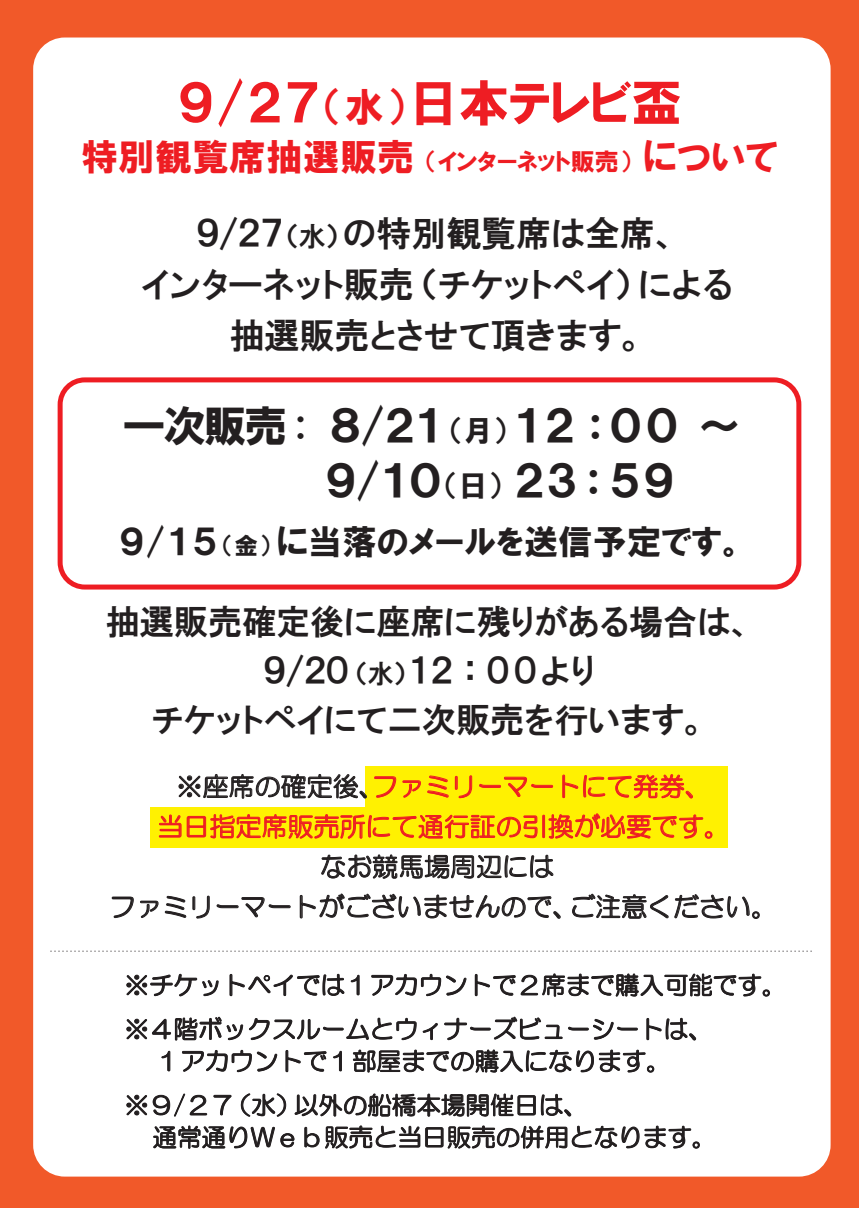
<style>
.page{position:relative;width:859px;height:1208px;background:#f15929}
.page>*{position:absolute;margin:0;border:0;box-sizing:border-box;transform-origin:0 0}
.t1{font:50px "HGP Soei Kakugothic UB";color:#ee1d23}
.t2{font:42.7px/55px "HGP Soei Kakugothic UB";letter-spacing:-.05em;color:#231f20;text-align:center}
.t3{font:37px "HGP Soei Kakugothic UB";color:#ee1d23}
.t4{font:34.9px/51px "HGP Gothic E";color:#231f20;text-align:center}
.t5{font:34.3px "HGP Soei Kakugothic UB";color:#231f20}
.t6{font:34.1px/49px "HGP Gothic E";color:#231f20;text-align:center}
.t7{font:26px/40.1px "HG Maru Gothic MPRO";color:#ee1d23;text-align:center}
.t8{font:26px/40.1px "HG Maru Gothic MPRO";color:#231f20;text-align:center}
.t9{font:24.5px/44px "HG Maru Gothic MPRO";color:#231f20}
.s1{font-size:40px}
.s2{font-size:24px}
.s3{font-size:27px}
.s4{font-size:29.3px}
.s5{font-size:23.6px}
.s6{font-size:26px}
.s7{color:#231f20}
</style>
<div class="page">
<div style="left:33px;top:38px;width:798px;height:1138px;background:#fff;border-radius:32px"></div>
<div style="left:58px;top:377px;width:743px;height:212px;border:5px solid #ee1d23;border-radius:25px"></div>
<div style="left:150px;top:807px;width:578px;height:40px;background:#fff101"></div>
<div style="left:365px;top:766px;width:363px;height:40px;background:#fff101"></div>
<svg style="left:159px;top:774px;width:553px;height:65px"></svg>
<svg style="left:112px;top:896px;width:22px;height:22px"></svg>
<svg style="left:140px;top:900px;width:18px;height:18px"></svg>
<svg style="left:165px;top:896px;width:21px;height:22px"></svg>
<svg style="left:192px;top:895px;width:18px;height:23px"></svg>
<svg style="left:217px;top:897px;width:74px;height:20px"></svg>
<svg style="left:300px;top:854px;width:260px;height:64px"></svg>
<svg style="left:572px;top:894px;width:96px;height:24px"></svg>
<svg style="left:674px;top:894px;width:86px;height:25px"></svg>
<svg style="left:126px;top:973px;width:93px;height:23px"></svg>
<svg style="left:230px;top:973px;width:114px;height:23px"></svg>
<svg style="left:351px;top:974px;width:9px;height:21px"></svg>
<svg style="left:371px;top:973px;width:95px;height:23px"></svg>
<svg style="left:475px;top:973px;width:295px;height:23px"></svg>
<svg style="left:126px;top:1017px;width:117px;height:23px"></svg>
<svg style="left:249px;top:1017px;width:168px;height:23px"></svg>
<svg style="left:423px;top:1023px;width:14px;height:17px"></svg>
<svg style="left:444px;top:1017px;width:194px;height:23px"></svg>
<svg style="left:646px;top:1017px;width:50px;height:23px"></svg>
<svg style="left:162px;top:1050px;width:8px;height:21px"></svg>
<svg style="left:182px;top:1049px;width:95px;height:23px"></svg>
<svg style="left:286px;top:1050px;width:41px;height:22px"></svg>
<svg style="left:333px;top:1050px;width:9px;height:21px"></svg>
<svg style="left:353px;top:1049px;width:301px;height:23px"></svg>
<svg style="left:126px;top:1094px;width:21px;height:21px"></svg>
<svg style="left:153px;top:1093px;width:54px;height:23px"></svg>
<svg style="left:213px;top:1094px;width:18px;height:21px"></svg>
<svg style="left:241px;top:1093px;width:45px;height:23px"></svg>
<svg style="left:295px;top:1093px;width:276px;height:23px"></svg>
<svg style="left:153px;top:1125px;width:141px;height:23px"></svg>
<svg style="left:304px;top:1125px;width:396px;height:23px"></svg>
<svg style="left:51px;top:950px;width:761px;height:1px"></svg>
<h1 class="t1" style="left:177px;top:78px;width:506px">９/２７<span class="s1">（水）</span>日本テレビ盃</h1>
<h3 class="t3" style="left:81px;top:138px;width:698px">特別観覧席抽選販売<span class="s2">（インターネット販売）</span>について</h3>
<h3 class="t4" style="left:142px;top:208px;width:593px">９/２７<span class="s3">（水）</span>の特別観覧席は全席、<br>インターネット販売（チケットペイ）による抽選販売とさせて頂きます。</h3>
<h2 class="t2" style="left:123px;top:398px;width:620px">一次販売 :　８/２１<span class="s4">（月）</span>１２：００～　　　　 ９/１０<span class="s4">（日）</span>２３：５９</h2>
<h3 class="t5" style="left:119px;top:524px;width:627px">９/１５<span class="s5">（金）</span>に当落のメールを送信予定です。</h3>
<h3 class="t6" style="left:106px;top:597px;width:649px">抽選販売確定後に座席に残りがある場合は、<br>９/２０<span class="s6">（水）</span>１２：００より<br>チケットペイにて二次販売を行います。</h3>
<p class="t7" style="left:157px;top:766px;width:574px"><span class="s7">※座席の確定後、</span>ファミリーマートにて発券、<br>当日指定席販売所にて通行証の引換が必要です。</p>
<p class="t8" style="left:110px;top:846px;width:669px">なお競馬場周辺には<br>ファミリーマートがございませんので、ご注意ください。</p>
<p class="t9" style="left:125px;top:963px;width:663px">※チケットペイでは１アカウントで２席まで購入可能です。※４階ボックスルームとウィナーズビューシートは、</p>
<p class="t9" style="left:125px;top:1039px;width:548px;text-indent:31px">１アカウントで１部屋までの購入になります。※９/２７（水）以外の船橋本場開催日は、</p>
<p class="t9" style="left:153px;top:1115px;width:565px">通常通りＷｅｂ販売と当日販売の併用となります。</p>
</div>
